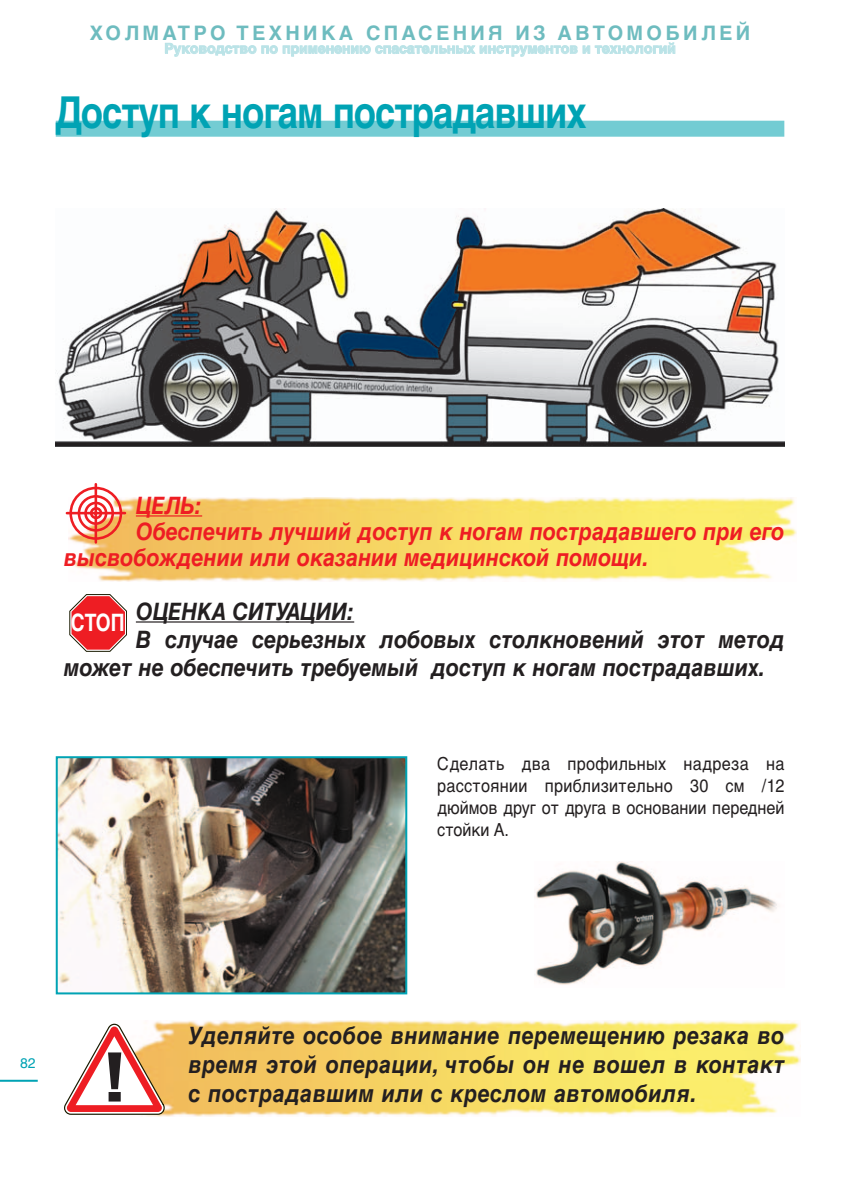
<style>
.page{position:relative;width:842px;height:1191px;background:#fff}
.page>*{position:absolute;margin:0;border:0;box-sizing:border-box;transform-origin:0 0}
.t1{font:700 44px "Helvetica Cyr";letter-spacing:-.03em;color:#00a3b4;scale:.83 1}
.t2{font:24px/28.8px "Helvetica Cyr Bold Inclined";color:#231f20;text-align:justify;scale:.9 1}
.t3{font:24px "Helvetica Cyr Bold Inclined";color:#ee1d23;scale:.9 1}
.t4{font:700 24px "Helvetica Cyr";color:#fff;scale:.8 1}
.t5{font:700 20px "Helvetica Cyr";letter-spacing:.165em;color:#6ebcbf}
.t6{font:18px/22px "Helvetica Cyr Upright";color:#231f20;text-align:justify;scale:.9 1}
.t7{font:700 14px "Helvetica Cyr";color:#bae3e7}
.t8{font:14px "Helvetica Cyr Upright";color:#00a3b4}
</style>
<div class="page">
<hr style="left:0;top:1079px;width:38px;height:2px;background:#00a3b4">
<img style="left:145px;top:1020px;width:655px;height:96px">
<img style="left:73px;top:497px;width:724px;height:85px">
<hr style="left:136px;top:515px;width:66px;height:1px;background:#ee1d23">
<hr style="left:136px;top:621px;width:153px;height:1px;background:#231f20">
<hr style="left:286px;top:621px;width:68px;height:1px;background:#231f20">
<img style="left:56px;top:208px;width:728px;height:238px">
<hr style="left:95px;top:512px;width:30px;height:2px;background:#ee1d23">
<svg style="left:68px;top:485px;width:56px;height:56px"></svg>
<hr style="left:67px;top:512px;width:29px;height:2px;background:#ee1d23">
<hr style="left:95px;top:513px;width:2px;height:29px;background:#ee1d23">
<hr style="left:95px;top:484px;width:2px;height:29px;background:#ee1d23">
<svg style="left:69px;top:594px;width:58px;height:57px"></svg>
<div style="left:56px;top:121px;width:728px;height:16px;background:#73ccd3"></div>
<img style="left:536px;top:861px;width:241px;height:124px">
<img style="left:59px;top:759px;width:345px;height:232px">
<div style="left:56px;top:756px;width:351px;height:238px;border:2px solid #00a3b4"></div>
<svg style="left:64px;top:1023px;width:101px;height:92px"></svg>
<p class="t5" style="left:90px;top:25px;width:662px">XOЛМАТРО ТЕХНИКА СПАСЕНИЯ ИЗ АВТОМОБИЛЕЙ</p>
<p class="t7" style="left:164px;top:43px;width:513px">Руководство по применению спасательных инструментов и технологий</p>
<h1 class="t1" style="left:55px;top:95px;width:642px">Доступ к ногам пострадавших</h1>
<p class="t3" style="left:136px;top:495px;width:75px">ЦЕЛЬ:</p>
<p class="t3" style="left:136px;top:521px;width:722px">Обеспечить лучший доступ к ногам пострадавшего при его</p>
<p class="t3" style="left:64px;top:547px;width:651px">высвобождении или оказании медицинской помощи.</p>
<p class="t2" style="left:136px;top:598px;width:244px">ОЦЕНКА СИТУАЦИИ:</p>
<p class="t2" style="left:136px;top:626px;width:722px">В случае серьезных лобовых столкновений этот метод</p>
<p class="t2" style="left:64px;top:654px;width:780px">может не обеспечить требуемый доступ к ногам пострадавших.</p>
<p class="t4" style="left:71px;top:613px;width:69px">СТОП</p>
<p class="t6" style="left:437px;top:754px;width:387px">Сделать два профильных надреза на расстоянии приблизительно 30 см /12 дюймов друг от друга в основании передней стойки А.</p>
<p class="t8" style="left:20px;top:1057px;width:17px">82</p>
<p class="t2" style="left:189px;top:1023px;width:664px">Уделяйте особое внимание перемещению резака во время этой операции, чтобы он не вошел в контакт с пострадавшим или с креслом автомобиля.</p>
</div>
